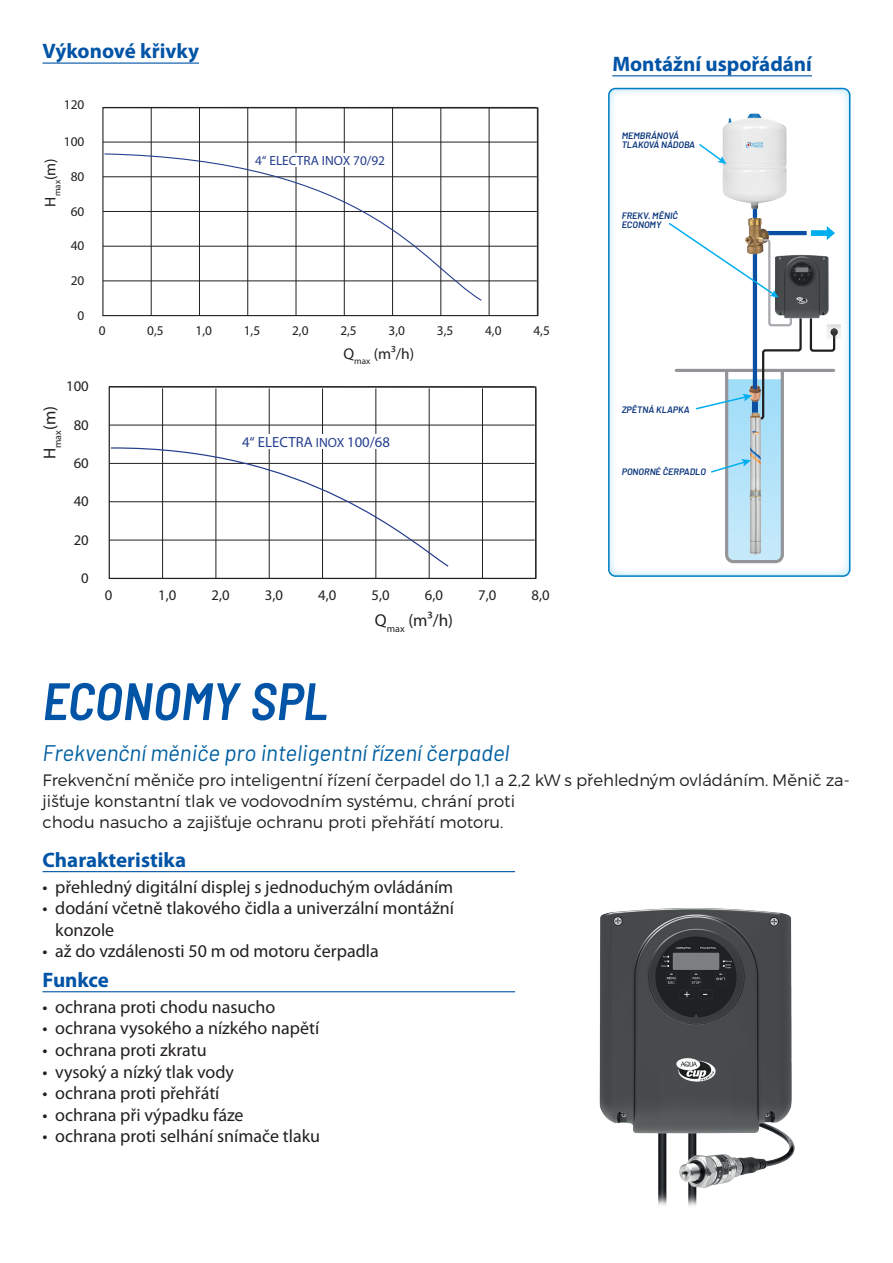
<style>
.page{position:relative;width:893px;height:1263px;background:#fff}
.page>*{position:absolute;margin:0;border:0;box-sizing:border-box;transform-origin:0 0}
.t1{font:italic 600 semi-condensed 52.5px "Barlow";color:#0154a6}
.t2{font:italic 22.5px "Barlow";color:#0160a1}
.t3{font:700 21px "Myriad Pro";color:#0154a6}
.t4{font:18px/21.6px "Myriad Pro";color:#231f20}
.t5{font:17.25px "Myriad Pro";color:#231f20}
.t6{font:300 16.5px/21px "Montserrat";color:#231f20}
.t7{font:15.6px "Myriad Pro";color:#231f20}
.t8{font:14.7px "Myriad Variable Concept";color:#231f20}
.t9{font:14.7px "Myriad Variable Concept";color:#253f8e}
.t10{font:13.35px "Myriad Variable Concept";color:#231f20}
.t11{font:13.35px "Myriad Variable Concept";color:#253f8e}
.t12{font:italic 600 9.3px/9.3px "Barlow";color:#08357c}
.s1{font-size:13.35px}
</style>
<div class="page">
<hr style="left:43px;top:63px;width:156px;height:1px;background:#0154a6">
<hr style="left:612px;top:75px;width:200px;height:1px;background:#0154a6">
<svg style="left:108px;top:386px;width:429px;height:193px"></svg>
<hr style="left:109px;top:540px;width:426px;height:1px;background:#231f20">
<hr style="left:109px;top:501px;width:426px;height:1px;background:#231f20">
<hr style="left:109px;top:463px;width:426px;height:1px;background:#231f20">
<hr style="left:109px;top:425px;width:426px;height:1px;background:#231f20">
<hr style="left:109px;top:386px;width:426px;height:1px;background:#231f20">
<hr style="left:162px;top:388px;width:1px;height:190px;background:#231f20">
<hr style="left:216px;top:388px;width:1px;height:190px;background:#231f20">
<hr style="left:269px;top:388px;width:1px;height:190px;background:#231f20">
<hr style="left:322px;top:388px;width:1px;height:190px;background:#231f20">
<hr style="left:376px;top:388px;width:1px;height:190px;background:#231f20">
<hr style="left:429px;top:388px;width:1px;height:190px;background:#231f20">
<hr style="left:482px;top:388px;width:1px;height:190px;background:#231f20">
<hr style="left:535px;top:388px;width:1px;height:190px;background:#231f20">
<svg style="left:110px;top:447px;width:340px;height:121px"></svg>
<div style="left:240px;top:434px;width:163px;height:14px;background:#fff"></div>
<svg style="left:102px;top:107px;width:437px;height:210px"></svg>
<hr style="left:103px;top:281px;width:434px;height:1px;background:#231f20">
<hr style="left:103px;top:246px;width:434px;height:1px;background:#231f20">
<hr style="left:103px;top:211px;width:434px;height:1px;background:#231f20">
<hr style="left:103px;top:176px;width:434px;height:1px;background:#231f20">
<hr style="left:103px;top:107px;width:434px;height:1px;background:#231f20">
<hr style="left:151px;top:107px;width:1px;height:209px;background:#231f20">
<hr style="left:199px;top:107px;width:1px;height:209px;background:#231f20">
<hr style="left:247px;top:107px;width:1px;height:209px;background:#231f20">
<hr style="left:296px;top:107px;width:1px;height:209px;background:#231f20">
<hr style="left:344px;top:107px;width:1px;height:209px;background:#231f20">
<hr style="left:392px;top:107px;width:1px;height:209px;background:#231f20">
<hr style="left:441px;top:107px;width:1px;height:209px;background:#231f20">
<hr style="left:489px;top:107px;width:1px;height:209px;background:#231f20">
<hr style="left:537px;top:107px;width:1px;height:209px;background:#231f20">
<hr style="left:103px;top:142px;width:434px;height:1px;background:#231f20">
<svg style="left:103px;top:153px;width:380px;height:149px"></svg>
<div style="left:253px;top:153px;width:137px;height:13px;background:#fff"></div>
<svg style="left:608px;top:88px;width:242px;height:489px"></svg>
<img style="left:744px;top:215px;width:27px;height:7px">
<img style="left:803px;top:252px;width:27px;height:69px">
<svg style="left:667px;top:222px;width:136px;height:343px"></svg>
<img style="left:717px;top:107px;width:76px;height:108px">
<svg style="left:698px;top:143px;width:28px;height:21px"></svg>
<hr style="left:43px;top:871px;width:472px;height:1px;background:#0154a6">
<hr style="left:43px;top:991px;width:472px;height:1px;background:#0154a6">
<img style="left:599px;top:908px;width:196px;height:298px">
<p class="t3" style="left:43px;top:38px;width:158px">Výkonové křivky</p>
<p class="t10" style="left:64px;top:96px;width:22px">120</p>
<p class="t10" style="left:64px;top:134px;width:22px">100</p>
<p class="t7" style="left:41px;top:207px;width:50px;rotate:-90deg">H<sub>max</sub>(m)</p>
<p class="t11" style="left:255px;top:152px;width:132px">4“ ELECTRA INOX 70/92</p>
<p class="t10" style="left:71px;top:169px;width:15px">80</p>
<p class="t10" style="left:71px;top:203px;width:15px">60</p>
<p class="t10" style="left:71px;top:238px;width:15px">40</p>
<p class="t10" style="left:71px;top:273px;width:15px">20</p>
<p class="t10" style="left:78px;top:307px;width:8px">0</p>
<p class="t10" style="left:99px;top:323px;width:8px">0</p>
<p class="t8" style="left:66px;top:378px;width:24px">100</p>
<p class="t5" style="left:39px;top:459px;width:55px;rotate:-90deg">H<sub>max</sub>(m)</p>
<p class="t8" style="left:74px;top:416px;width:17px">80</p>
<p class="t8" style="left:74px;top:454px;width:17px">60</p>
<p class="t8" style="left:74px;top:493px;width:17px">40</p>
<p class="t8" style="left:74px;top:531px;width:17px">20</p>
<p class="t8" style="left:81px;top:569px;width:9px">0</p>
<p class="t8" style="left:105px;top:587px;width:9px">0</p>
<p class="t10" style="left:147px;top:323px;width:18px">0,5</p>
<p class="t10" style="left:196px;top:323px;width:18px">1,0</p>
<p class="t10" style="left:244px;top:323px;width:18px">1,5</p>
<p class="t10" style="left:292px;top:323px;width:18px">2,0</p>
<p class="t10" style="left:340px;top:323px;width:18px">2,5</p>
<p class="t10" style="left:389px;top:323px;width:18px">3,0</p>
<p class="t10" style="left:437px;top:323px;width:18px">3,5</p>
<p class="t10" style="left:485px;top:323px;width:18px">4,0</p>
<p class="t10" style="left:533px;top:323px;width:18px">4,5</p>
<p class="t7" style="left:343px;top:344px;width:72px">Q<sub>max</sub> (m3/h)</p>
<p class="t9" style="left:242px;top:433px;width:150px">4“ ELECTRA <span class="s1">INOX</span> 100/68</p>
<p class="t8" style="left:158px;top:587px;width:20px">1,0</p>
<p class="t8" style="left:212px;top:587px;width:20px">2,0</p>
<p class="t8" style="left:265px;top:587px;width:20px">3,0</p>
<p class="t8" style="left:318px;top:587px;width:20px">4,0</p>
<p class="t8" style="left:371px;top:587px;width:20px">5,0</p>
<p class="t8" style="left:425px;top:587px;width:20px">6,0</p>
<p class="t8" style="left:478px;top:587px;width:20px">7,0</p>
<p class="t8" style="left:531px;top:587px;width:20px">8,0</p>
<p class="t5" style="left:375px;top:610px;width:80px">Q<sub>max</sub> (m3/h)</p>
<p class="t3" style="left:612px;top:50px;width:201px">Montážní uspořádání</p>
<p class="t12" style="left:622px;top:130px;width:75px">MEMBRÁNOVÁ<br>TLAKOVÁ NÁDOBA</p>
<p class="t12" style="left:622px;top:210px;width:58px">FREKV. MĚNIČ<br>ECONOMY</p>
<p class="t12" style="left:622px;top:404px;width:70px">ZPĚTNÁ KLAPKA</p>
<p class="t12" style="left:622px;top:466px;width:86px">PONORNÉ ČERPADLO</p>
<h1 class="t1" style="left:43px;top:663px;width:287px">ECONOMY SPL</h1>
<p class="t2" style="left:43px;top:736px;width:469px">Frekvenční měniče pro inteligentní řízení čerpadel</p>
<p class="t6" style="left:43px;top:769px;width:809px">Frekvenční měniče pro inteligentní řízení čerpadel do 1,1 a 2,2 kW s přehledným ovládáním. Měnič za&shy;jišťuje konstantní tlak ve vodovodním systému, chrání proti<br>chodu nasucho a zajišťuje ochranu proti přehřátí motoru.</p>
<p class="t3" style="left:43px;top:846px;width:145px">Charakteristika</p>
<p class="t4" style="left:43px;top:875px;width:412px">• přehledný digitální displej s jednoduchým ovládáním</p>
<p class="t4" style="left:55px;top:897px;width:400px;text-indent:-13px">• dodání včetně tlakového čidla a univerzální montážní konzole</p>
<p class="t4" style="left:43px;top:940px;width:338px">• až do vzdálenosti 50 m od motoru čerpadla</p>
<p class="t3" style="left:43px;top:966px;width:68px">Funkce</p>
<p class="t4" style="left:43px;top:996px;width:234px">• ochrana proti chodu nasucho</p>
<p class="t4" style="left:43px;top:1017px;width:278px">• ochrana vysokého a nízkého napětí</p>
<p class="t4" style="left:43px;top:1039px;width:166px">• ochrana proti zkratu</p>
<p class="t4" style="left:43px;top:1060px;width:193px">• vysoký a nízký tlak vody</p>
<p class="t4" style="left:43px;top:1082px;width:178px">• ochrana proti přehřátí</p>
<p class="t4" style="left:43px;top:1104px;width:203px">• ochrana při výpadku fáze</p>
<p class="t4" style="left:43px;top:1125px;width:279px">• ochrana proti selhání snímače tlaku</p>
</div>
